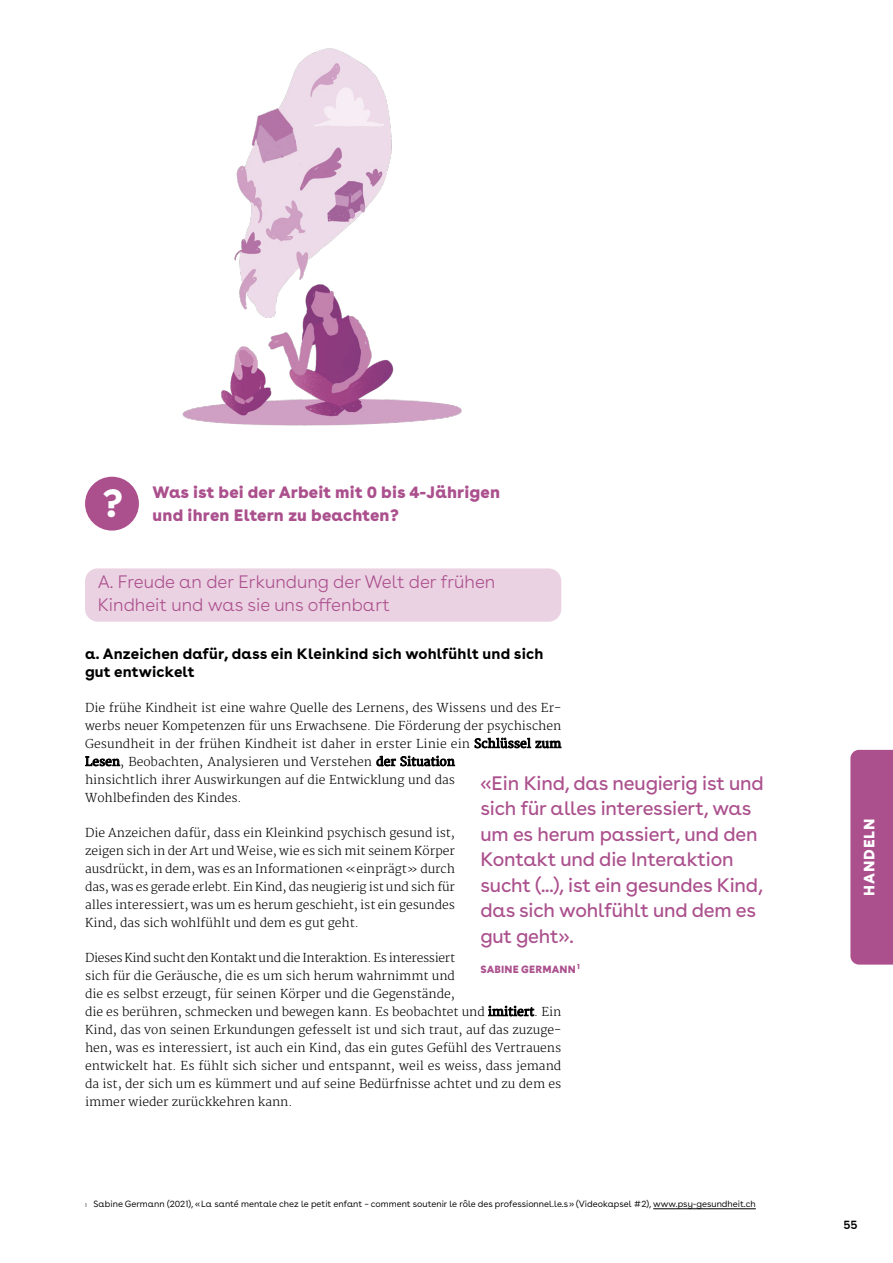
<style>
.page{position:relative;width:893px;height:1263px;background:#fff}
.page>*{position:absolute;margin:0;border:0;box-sizing:border-box;transform-origin:0 0}
.t1{font:700 39px "Buenos Aires";color:#fff}
.t2{font:19.5px/25.5px "Buenos Aires";letter-spacing:-.01em;color:#ab508d}
.t3{font:300 18px/22.5px "Buenos Aires";color:#ab508d}
.t4{font:900 16.5px/22.5px "Buenos Aires";letter-spacing:.01em;color:#ab508d}
.t5{font:700 15px/18px "Buenos Aires";letter-spacing:.01em;color:#000}
.t6{font:900 15px "Buenos Aires";letter-spacing:.06em;color:#fff}
.t7{font:300 12px/18px "Merriweather";color:#000}
.t8{font:600 12px "Buenos Aires";color:#000}
.t9{font:900 10.5px "Buenos Aires";letter-spacing:.01em;color:#ab508d}
.t10{font:9px "Buenos Aires";color:#000}
.s1{font-weight:400}
.s2{font-size:5.25px}
</style>
<div class="page">
<div style="left:850px;top:750px;width:43px;height:214px;background:#ab508d"></div>
<hr style="left:653px;top:1208px;width:103px;height:1px;background:#000">
<div style="left:85px;top:568px;width:476px;height:54px;background:#ebd2e3;border-radius:13px"></div>
<div style="left:85px;top:477px;width:54px;height:54px;background:#ab508d;border-radius:50%"></div>
<img style="left:182px;top:48px;width:280px;height:378px">
<h1 class="t1" style="left:102px;top:470px;width:23px">?</h1>
<h3 class="t4" style="left:153px;top:479px;width:349px">Was ist bei der Arbeit mit 0 bis 4-Jährigen und ihren Eltern zu beachten?</h3>
<h3 class="t3" style="left:98px;top:569px;width:399px">A. Freude an der Erkundung der Welt der frühen<br>Kindheit und was sie uns offenbart</h3>
<p class="t5" style="left:85px;top:643px;width:460px">a. Anzeichen dafür, dass ein Kleinkind sich wohlfühlt und sich gut entwickelt</p>
<p class="t7" style="left:85px;top:699px;width:478px">Die frühe Kindheit ist eine wahre Quelle des Lernens, des Wissens und des Er&shy;werbs neuer Kompetenzen für uns Erwachsene. Die Förderung der psychischen Gesundheit in der frühen Kindheit ist daher in erster Linie ein <span class="s1">Schlüssel zum Lesen</span>, Beobachten, Analysieren und Verstehen <span class="s1">der Situation<br></span>hinsichtlich ihrer Auswirkungen auf die Entwicklung und das<br>Wohlbefinden des Kindes.</p>
<p class="t7" style="left:85px;top:824px;width:371px;text-align:justify">Die Anzeichen dafür, dass ein Kleinkind psychisch gesund ist, zeigen sich in der Art und Weise, wie es sich mit seinem Körper ausdrückt, in dem, was es an Informationen «einprägt» durch das, was es gerade erlebt. Ein Kind, das neugierig ist und sich für alles interessiert, was um es herum geschieht, ist ein gesundes Kind, das sich wohlfühlt und dem es gut geht.</p>
<p class="t7" style="left:85px;top:949px;width:478px">Dieses Kind sucht den Kontakt und die Interaktion. Es interessiert<br>sich für die Geräusche, die es um sich herum wahrnimmt und<br>die es selbst erzeugt, für seinen Körper und die Gegenstände,<br>die es berühren, schmecken und bewegen kann. Es beobachtet und <span class="s1">imitiert</span>. Ein Kind, das von seinen Erkundungen gefesselt ist und sich traut, auf das zuzuge&shy;hen, was es interessiert, ist auch ein Kind, das ein gutes Gefühl des Vertrauens entwickelt hat. Es fühlt sich sicher und entspannt, weil es weiss, dass jemand da ist, der sich um es kümmert und auf seine Bedürfnisse achtet und zu dem es immer wieder zurückkehren kann.</p>
<h2 class="t2" style="left:480px;top:768px;width:285px">«Ein Kind, das neugierig ist und sich für alles interessiert, was um es herum passiert, und den<br>Kontakt und die Interaktion sucht (...), ist ein gesundes Kind, das sich wohlfühlt und dem es gut geht».</h2>
<p class="t9" style="left:481px;top:960px;width:101px">SABINE GERMANN <sup>1</sup></p>
<p class="t10" style="left:85px;top:1197px;width:672px"><span class="s2">1</span> Sabine Germann (2021), «La santé mentale chez le petit enfant – comment soutenir le rôle des professionnel.le.s» (Videokapsel #2), www.psy-gesundheit.ch</p>
<p class="t6" style="left:856px;top:896px;width:79px;rotate:-90deg">HANDELN</p>
<p class="t8" style="left:843px;top:1214px;width:16px">55</p>
</div>
